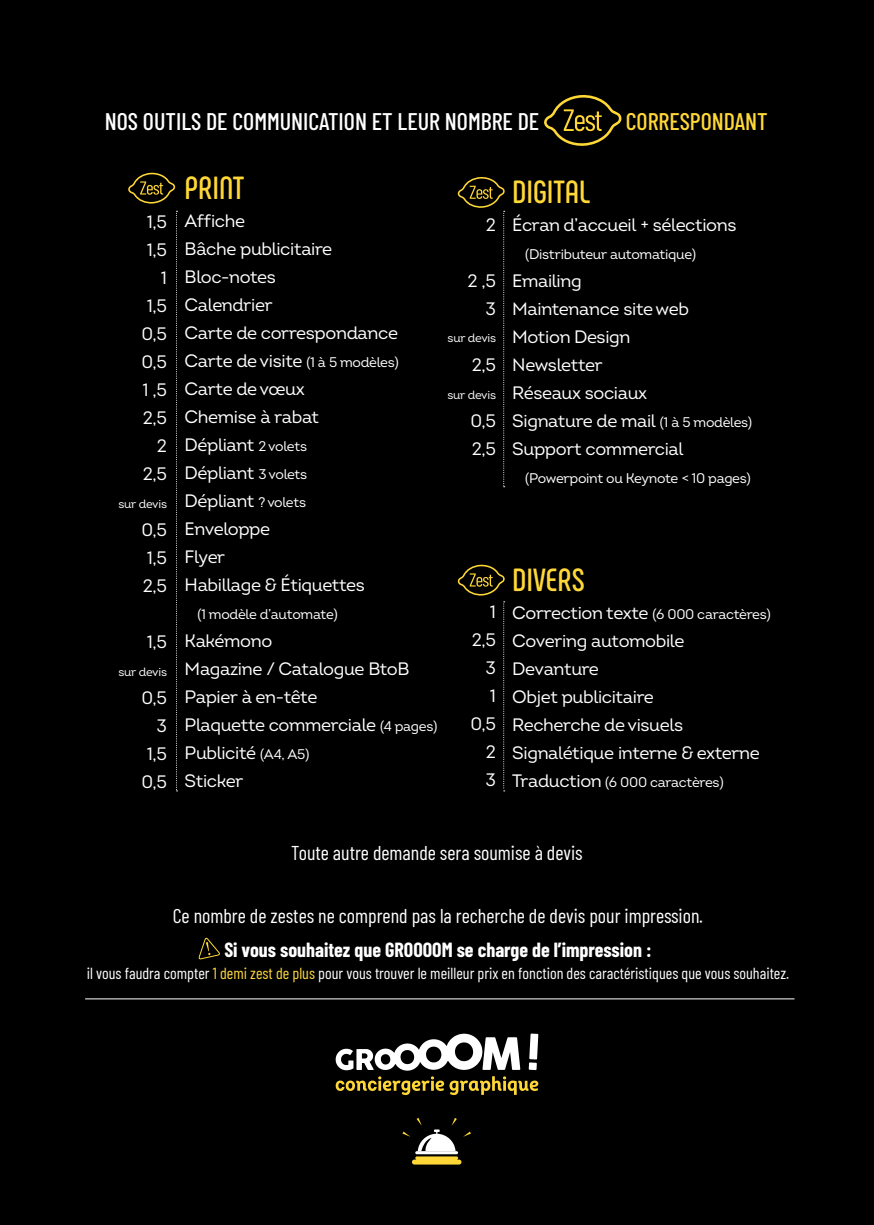
<style>
.page{position:relative;width:874px;height:1225px;background:#fff}
.page>*{position:absolute;margin:0;border:0;box-sizing:border-box;transform-origin:0 0}
.t1{font:700 32px "Phenomena";color:#ffd838}
.t2{font:500 24px "Barlow Condensed";color:#fff}
.t3{font:500 24px "Barlow Condensed";color:#ffd838}
.t4{font:20px "Barlow Condensed";color:#fff}
.t5{font:700 20px "Barlow Condensed";color:#fff}
.t6{font:18px/28px "Intro";letter-spacing:-.02em;color:#fff}
.t7{font:16px "Barlow Condensed";color:#fff}
.t8{font:14px "Intro";letter-spacing:-.02em;color:#fff}
.t9{font:12px "Intro";letter-spacing:-.02em;color:#fff}
.s1{font-size:14px}
.s2{font-size:18px}
.s3{color:#ffd838}
</style>
<div class="page">
<div style="left:0;top:0;width:873px;height:1225px;background:#000"></div>
<svg style="left:402px;top:1118px;width:68px;height:46px"></svg>
<svg style="left:335px;top:1076px;width:203px;height:19px"></svg>
<svg style="left:335px;top:1033px;width:185px;height:37px"></svg>
<svg style="left:528px;top:1033px;width:10px;height:37px"></svg>
<hr style="left:85px;top:998px;width:709px;height:1px;background:#fff">
<svg style="left:128px;top:172px;width:47px;height:32px"></svg>
<svg style="left:544px;top:95px;width:77px;height:51px"></svg>
<svg style="left:176px;top:211px;width:1px;height:580px"></svg>
<svg style="left:457px;top:177px;width:47px;height:310px"></svg>
<svg style="left:457px;top:564px;width:47px;height:227px"></svg>
<svg style="left:198px;top:937px;width:22px;height:22px"></svg>
<h2 class="t2" style="left:105px;top:105px;width:436px">NOS OUTILS DE COMMUNICATION ET LEUR NOMBRE DE</h2>
<h2 class="t3" style="left:625px;top:105px;width:143px">CORRESPONDANT</h2>
<p class="t6" style="left:141px;top:207px;width:27px;text-align:right">1,5<br>1,5<br>1<br>1,5<br>0,5<br>0,5<br>1 ,5<br>2,5<br>2<br>2,5</p>
<p class="t9" style="left:118px;top:496px;width:50px">sur devis</p>
<p class="t6" style="left:141px;top:515px;width:27px;text-align:justify">0,5<br>1,5<br>2,5</p>
<p class="t6" style="left:147px;top:627px;width:21px">1,5</p>
<p class="t9" style="left:118px;top:664px;width:50px">sur devis</p>
<p class="t6" style="left:141px;top:683px;width:27px;text-align:right">0,5<br>3<br>1,5<br>0,5</p>
<h1 class="t1" style="left:184px;top:169px;width:61px">PRINT</h1>
<p class="t6" style="left:184px;top:207px;width:215px">Affiche<br>Bâche publicitaire<br>Bloc-notes<br>Calendrier<br>Carte de correspondance<br>Carte de visite <span class="s1">(1 à 5 modèles)<br></span>Carte de vœux<br>Chemise à rabat<br>Dépliant <span class="s1">2 volets<br></span>Dépliant <span class="s1">3 volets<br></span>Dépliant <span class="s1">? volets<br></span>Enveloppe<br>Flyer<br>Habillage &amp; Étiquettes</p>
<p class="t8" style="left:197px;top:606px;width:142px">(1 modèle d’automate)</p>
<p class="t6" style="left:184px;top:627px;width:254px">Kakémono<br>Magazine / Catalogue BtoB<br>Papier à en-tête<br>Plaquette commerciale <span class="s1">(4 pages)<br></span>Publicité <span class="s1">(A4, A5)<br></span>Sticker</p>
<p class="t6" style="left:485px;top:210px;width:12px">2</p>
<p class="t6" style="left:467px;top:266px;width:30px;text-align:right">2 ,5<br>3</p>
<p class="t9" style="left:447px;top:331px;width:50px">sur devis</p>
<p class="t6" style="left:471px;top:350px;width:26px">2,5</p>
<p class="t9" style="left:447px;top:387px;width:50px">sur devis</p>
<p class="t6" style="left:470px;top:406px;width:27px">0,5<br>2,5</p>
<p class="t6" style="left:470px;top:598px;width:27px;text-align:right">1<br>2,5<br>3<br>1<br>0,5<br>2<br>3</p>
<h1 class="t1" style="left:512px;top:173px;width:79px">DIGITAL</h1>
<p class="t6" style="left:512px;top:211px;width:225px">Écran d’accueil + sélections</p>
<p class="t8" style="left:525px;top:246px;width:172px">(Distributeur automatique)</p>
<p class="t6" style="left:512px;top:267px;width:241px">Emailing<br>Maintenance site web<br>Motion Design<br>Newsletter<br>Réseaux sociaux<br>Signature de mail <span class="s1">(1 à 5 modèles)<br></span>Support commercial</p>
<p class="t8" style="left:525px;top:470px;width:227px">(Powerpoint ou Keynote &lt; 10 pages)</p>
<h1 class="t1" style="left:512px;top:561px;width:74px">DIVERS</h1>
<p class="t8" style="left:512px;top:606px;width:260px"><span class="s2">Correction texte</span> (6 000 caractères)</p>
<p class="t6" style="left:512px;top:627px;width:249px">Covering automobile<br>Devanture<br>Objet publicitaire<br>Recherche de visuels<br>Signalétique interne &amp; externe</p>
<p class="t8" style="left:512px;top:774px;width:213px"><span class="s2">Traduction</span> (6 000 caractères)</p>
<p class="t4" style="left:291px;top:839px;width:293px">Toute autre demande sera soumise à devis</p>
<p class="t4" style="left:173px;top:901px;width:531px">Ce nombre de zestes ne comprend pas la recherche de devis pour impression.</p>
<p class="t5" style="left:224px;top:935px;width:428px">Si vous souhaitez que GROOOOM se charge de l’impression :</p>
<p class="t7" style="left:87px;top:961px;width:703px">il vous faudra compter <span class="s3">1 demi zest de plus</span> pour vous trouver le meilleur prix en fonction des caractéristiques que vous souhaitez.</p>
</div>
